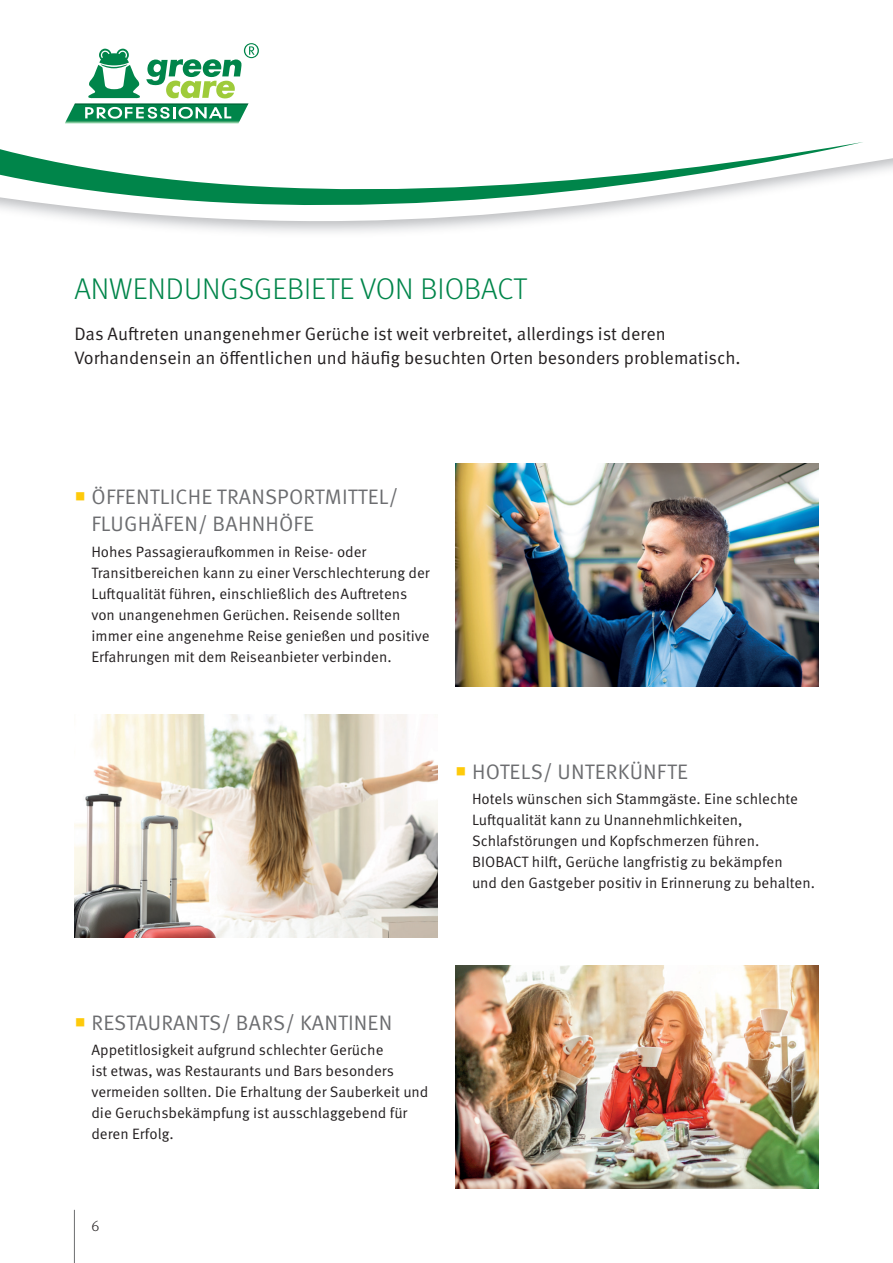
<style>
.page{position:relative;width:893px;height:1263px;background:#fff}
.page>*{position:absolute;margin:0;border:0;box-sizing:border-box;transform-origin:0 0}
.t1{font:300 30px "Meta Pro";color:#00854a}
.t2{font:21px/27px "Meta Pro Norm";letter-spacing:.01em;color:#6c6d70}
.t3{font:18px/24px "Meta Pro Norm";color:#231f20}
.t4{font:15px/21px "Meta Pro Norm";color:#231f20}
.t5{font:300 15px "Meta Pro";color:#231f20}
</style>
<div class="page">
<img style="left:74px;top:714px;width:364px;height:223px">
<img style="left:455px;top:965px;width:364px;height:223px">
<img style="left:455px;top:463px;width:364px;height:224px">
<hr style="left:74px;top:1210px;width:1px;height:53px;background:#6c6d70">
<svg style="left:0;top:142px;width:864px;height:79px"></svg>
<svg style="left:65px;top:43px;width:194px;height:80px"></svg>
<h1 class="t1" style="left:74px;top:277px;width:454px">ANWENDUNGSGEBIETE VON BIOBACT</h1>
<p class="t3" style="left:74px;top:323px;width:668px">Das Auftreten unangenehmer Gerüche ist weit verbreitet, allerdings ist deren<br>Vorhandensein an öffentlichen und häufig besuchten Orten besonders problematisch.</p>
<h2 class="t2" style="left:92px;top:485px;width:308px">ÖFFENTLICHE TRANSPORTMITTEL/<br>FLUGHÄFEN/ BAHNHÖFE</h2>
<p class="t4" style="left:91px;top:542px;width:340px">Hohes Passagieraufkommen in Reise- oder Transitbereichen kann zu einer Verschlechterung der Luftqualität führen, einschließlich des Auftretens von unangenehmen Gerüchen. Reisende sollten immer eine angenehme Reise genießen und positive Erfahrungen mit dem Reiseanbieter verbinden.</p>
<h2 class="t2" style="left:472px;top:760px;width:217px">HOTELS/ UNTERKÜNFTE</h2>
<p class="t4" style="left:472px;top:790px;width:344px">Hotels wünschen sich Stammgäste. Eine schlechte Luftqualität kann zu Unannehmlichkeiten, Schlafstörungen und Kopfschmerzen führen.<br>BIOBACT hilft, Gerüche langfristig zu bekämpfen<br>und den Gastgeber positiv in Erinnerung zu behalten.</p>
<h2 class="t2" style="left:92px;top:1011px;width:302px">RESTAURANTS/ BARS/ KANTINEN</h2>
<p class="t4" style="left:91px;top:1041px;width:339px">Appetitlosigkeit aufgrund schlechter Gerüche<br>ist etwas, was Restaurants und Bars besonders vermeiden sollten. Die Erhaltung der Sauberkeit und die Geruchsbekämpfung ist ausschlaggebend für deren Erfolg.</p>
<p class="t5" style="left:91px;top:1220px;width:9px">6</p>
</div>
